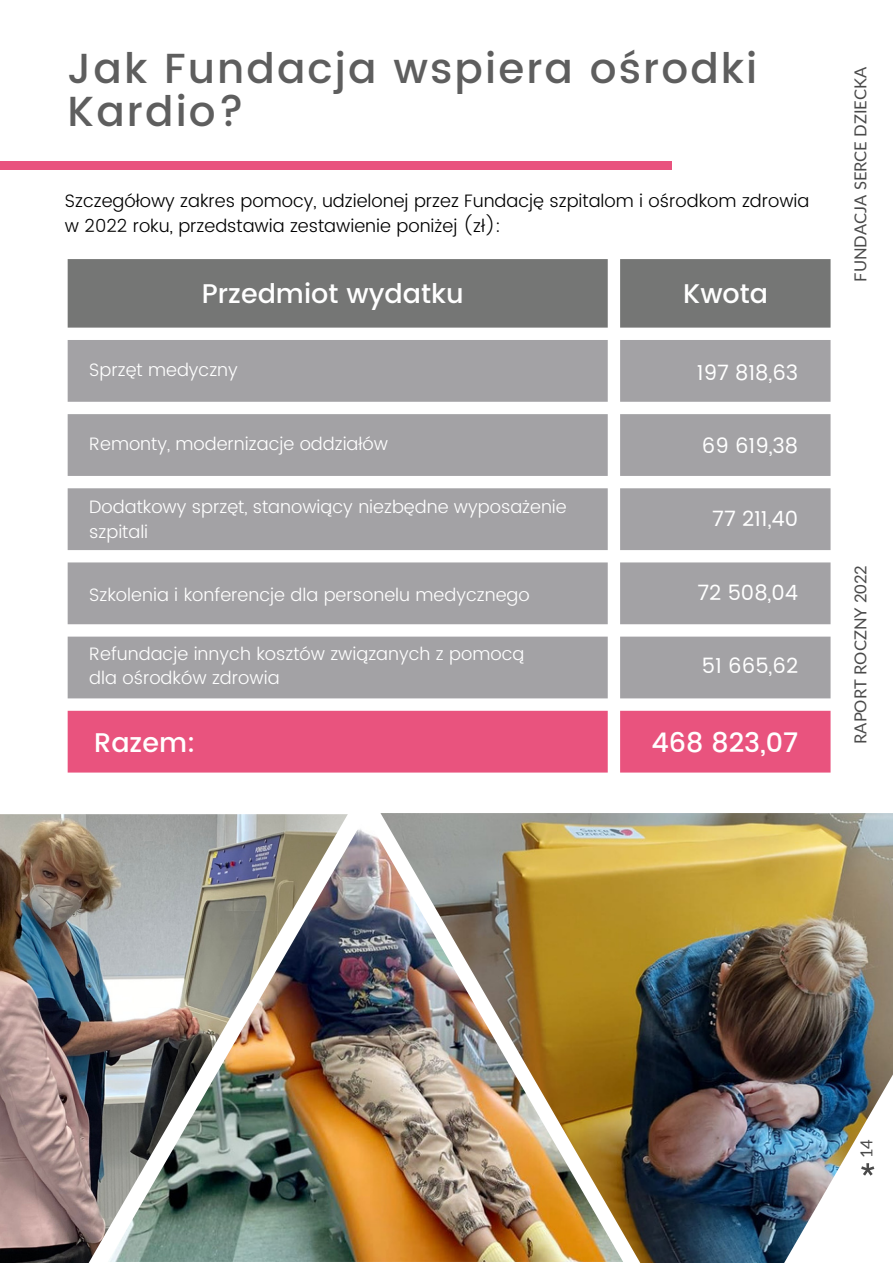
<style>
.page{position:relative;width:893px;height:1264px;background:#fff}
.page>*{position:absolute;margin:0;border:0;box-sizing:border-box;transform-origin:0 0}
.t1{font:52.2px "Gidole";color:#4a4a4a}
.t2{font:500 42px/42.8px "Poppins";letter-spacing:.05em;color:#5e5e5e}
.t3{font:500 27px "Poppins";color:#fff}
.t4{font:21px "Poppins";color:#fff}
.t5{font:300 18px/24.8px "Poppins";color:#fff}
.t6{font:300 18px/24.8px "Poppins";color:#000}
.t7{font:16.5px "Lato";color:#4a4a4a}
</style>
<div class="page">
<div style="left:68px;top:259px;width:762px;height:68px;background:#757675"></div>
<svg style="left:68px;top:340px;width:762px;height:358px;background:#b0b0b2"></svg>
<div style="left:68px;top:710px;width:762px;height:62px;background:#e9537e"></div>
<div style="left:0;top:161px;width:671px;height:8px;background:#e9537e"></div>
<img style="left:380px;top:813px;width:512px;height:449px">
<img style="left:348px;top:815px;width:275px;height:446px">
<img style="left:0;top:814px;width:348px;height:448px">
<h2 class="t2" style="left:68px;top:48px;width:691px">Jak Fundacja wspiera ośrodki<br>Kardio?</h2>
<p class="t6" style="left:65px;top:188px;width:746px">Szczegółowy zakres pomocy, udzielonej przez Fundację szpitalom i ośrodkom zdrowia w 2022 roku, przedstawia zestawienie poniżej (zł):</p>
<h3 class="t3" style="left:202px;top:278px;width:263px">Przedmiot wydatku</h3>
<h3 class="t3" style="left:683px;top:278px;width:86px">Kwota</h3>
<p class="t5" style="left:89px;top:357px;width:150px">Sprzęt medyczny</p>
<p class="t4" style="left:697px;top:360px;width:103px">197 818,63</p>
<p class="t5" style="left:89px;top:431px;width:300px">Remonty, modernizacje oddziałów</p>
<p class="t4" style="left:702px;top:433px;width:98px">69 619,38</p>
<p class="t5" style="left:89px;top:494px;width:479px">Dodatkowy sprzęt, stanowiący niezbędne wyposażenie szpitali</p>
<p class="t4" style="left:712px;top:507px;width:87px">77 211,40</p>
<p class="t5" style="left:89px;top:582px;width:442px">Szkolenia i konferencje dla personelu medycznego</p>
<p class="t4" style="left:697px;top:580px;width:102px">72 508,04</p>
<p class="t5" style="left:89px;top:641px;width:436px">Refundacje innych kosztów związanych z pomocą dla ośrodków zdrowia</p>
<p class="t4" style="left:702px;top:653px;width:98px">51 665,62</p>
<h3 class="t3" style="left:94px;top:726px;width:103px">Razem:</h3>
<h3 class="t3" style="left:651px;top:726px;width:148px">468 823,07</h3>
<p class="t7" style="left:850px;top:282px;width:216px;rotate:-90deg">FUNDACJA SERCE DZIECKA</p>
<p class="t7" style="left:850px;top:744px;width:180px;rotate:-90deg">RAPORT ROCZNY 2022</p>
<p class="t7" style="left:856px;top:1158px;width:21px;rotate:-90deg">14</p>
<h1 class="t1" style="left:858px;top:1151px;width:20px">*</h1>
</div>
